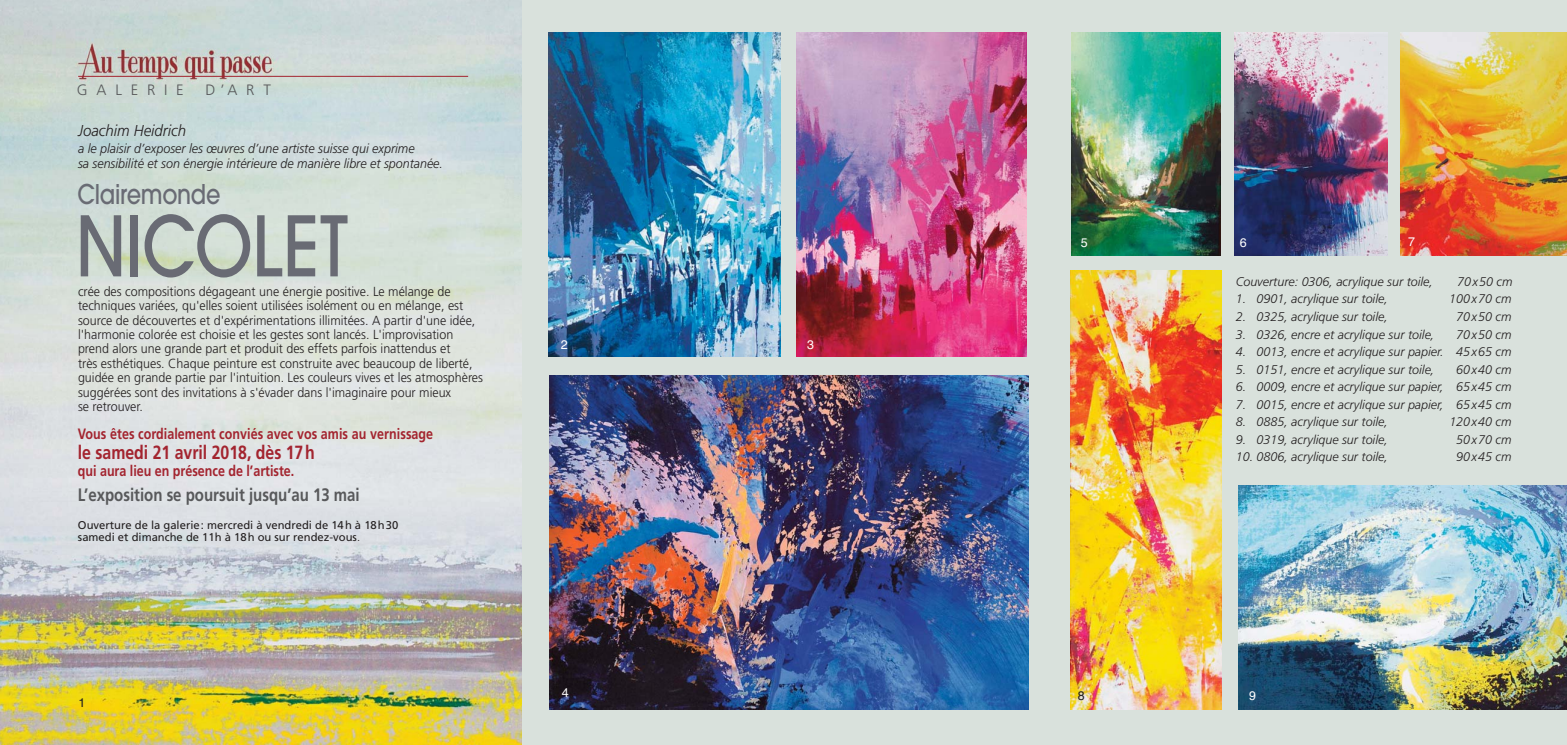
<style>
.page{position:relative;width:1567px;height:745px;background:#fff}
.page>*{position:absolute;margin:0;border:0;box-sizing:border-box;transform-origin:0 0}
.t1{font:500 82.5px "Avant Garde";letter-spacing:-.015em;color:#696b74;scale:.83 1}
.t2{font:500 27px "Avant Garde";letter-spacing:-.015em;color:#696b74;scale:.83 1}
.t3{font:700 19px "Frutiger";color:#a3242f;scale:.83 1}
.t4{font:700 18px "Frutiger";color:#58595b;scale:.83 1}
.t5{font:italic 300 15.75px "Frutiger";color:#231f20;scale:.95 1}
.t6{font:700 15px "Frutiger";letter-spacing:.005em;color:#a3242f;scale:.83 1}
.t7{font:300 15px "Frutiger";letter-spacing:.585em;color:#58595b}
.t8{font:300 13.12px/14.4px "Frutiger";color:#231f20;scale:.95 1}
.t9{font:italic 300 13.12px/14.4px "Frutiger";color:#231f20;scale:.95 1}
.t10{font:italic 300 12.5px "Frutiger";color:#231f20}
.t11{font:12.5px "Helvetica";color:#fff}
.t12{font:12.5px "Helvetica";color:#231f20}
.t13{font:11.25px/12.5px "Frutiger";color:#231f20}
.s1{font-weight:300;font-size:12.38px}
</style>
<div class="page">
<img style="left:0;top:0;width:522px;height:744px">
<div style="left:522px;top:0;width:1044px;height:744px;background:#d9e1dc"></div>
<img style="left:57px;top:20px;width:241px;height:82px">
<hr style="left:78px;top:76px;width:390px;height:1px;background:#a3242f">
<img style="left:548px;top:32px;width:232px;height:324px">
<img style="left:796px;top:32px;width:230px;height:324px">
<img style="left:1071px;top:32px;width:149px;height:224px">
<img style="left:1234px;top:32px;width:152px;height:224px">
<img style="left:1070px;top:270px;width:151px;height:439px">
<img style="left:1238px;top:485px;width:328px;height:224px">
<img style="left:1400px;top:32px;width:166px;height:224px">
<img style="left:549px;top:375px;width:479px;height:334px">
<p class="t7" style="left:77px;top:84px;width:108px">GALERIE</p>
<p class="t7" style="left:205px;top:84px;width:67px">D’A R T</p>
<p class="t5" style="left:78px;top:124px;width:115px">Joachim Heidrich</p>
<p class="t9" style="left:78px;top:142px;width:386px">a le plaisir d’exposer les œuvres d’une artiste suisse qui exprime<br>sa sensibilité et son énergie intérieure de manière libre et spontanée.</p>
<p class="t2" style="left:78px;top:184px;width:174px">Clairemonde</p>
<p class="t1" style="left:76px;top:215px;width:330px">NICOLET</p>
<p class="t8" style="left:78px;top:285px;width:428px">crée des compositions dégageant une énergie positive. Le mélange de techniques variées, qu'elles soient utilisées isolément ou en mélange, est source de découvertes et d'expérimentations illimitées. A partir d'une idée, l'harmonie colorée est choisie et les gestes sont lancés. L'improvisation prend alors une grande part et produit des effets parfois inattendus et<br>très esthétiques. Chaque peinture est construite avec beaucoup de liberté, guidée en grande partie par l'intuition. Les couleurs vives et les atmosphères suggérées sont des invitations à s'évader dans l'imaginaire pour mieux<br>se retrouver.</p>
<p class="t6" style="left:78px;top:427px;width:429px">Vous êtes cordialement conviés avec vos amis au vernissage</p>
<p class="t3" style="left:78px;top:444px;width:287px">le samedi 21 avril 2018, dès 17h</p>
<p class="t6" style="left:78px;top:464px;width:262px">qui aura lieu en présence de l’artiste.</p>
<p class="t4" style="left:78px;top:487px;width:341px">L’exposition se poursuit jusqu’au 13 mai</p>
<p class="t13" style="left:78px;top:519px;width:322px">Ouverture de la galerie: mercredi à vendredi de 14h à 18h30 samedi et dimanche de 11h à 18h ou sur rendez-vous<span class="s1">.</span></p>
<p class="t12" style="left:78px;top:697px;width:8px">1</p>
<p class="t11" style="left:560px;top:339px;width:8px">2</p>
<p class="t11" style="left:807px;top:339px;width:8px">3</p>
<p class="t11" style="left:562px;top:687px;width:8px">4</p>
<p class="t11" style="left:1080px;top:237px;width:8px">5</p>
<p class="t11" style="left:1239px;top:237px;width:8px">6</p>
<p class="t11" style="left:1407px;top:236px;width:8px">7</p>
<p class="t10" style="left:1235px;top:276px;width:199px">Couverture: 0306, acrylique sur toile,</p>
<p class="t10" style="left:1456px;top:276px;width:57px">70x50 cm</p>
<p class="t10" style="left:1235px;top:294px;width:154px">1. 0901, acrylique sur toile,</p>
<p class="t10" style="left:1449px;top:294px;width:64px">100x70 cm</p>
<p class="t10" style="left:1235px;top:311px;width:154px">2. 0325, acrylique sur toile,</p>
<p class="t10" style="left:1455px;top:311px;width:57px">70x50 cm</p>
<p class="t10" style="left:1235px;top:329px;width:200px">3. 0326, encre et acrylique sur toile,</p>
<p class="t10" style="left:1455px;top:329px;width:57px">70x50 cm</p>
<p class="t10" style="left:1235px;top:346px;width:277px">4. 0013, encre et acrylique sur papier. 45x65 cm</p>
<p class="t10" style="left:1235px;top:364px;width:200px">5. 0151, encre et acrylique sur toile,</p>
<p class="t10" style="left:1455px;top:364px;width:57px">60x40 cm</p>
<p class="t10" style="left:1235px;top:381px;width:277px">6. 0009, encre et acrylique sur papier, 65x45 cm</p>
<p class="t10" style="left:1235px;top:399px;width:277px">7. 0015, encre et acrylique sur papier, 65x45 cm</p>
<p class="t10" style="left:1235px;top:416px;width:154px">8. 0885, acrylique sur toile,</p>
<p class="t10" style="left:1449px;top:416px;width:64px">120x40 cm</p>
<p class="t10" style="left:1235px;top:434px;width:154px">9. 0319, acrylique sur toile,</p>
<p class="t10" style="left:1455px;top:434px;width:57px">50x70 cm</p>
<p class="t10" style="left:1235px;top:451px;width:154px">10. 0806, acrylique sur toile,</p>
<p class="t10" style="left:1455px;top:451px;width:57px">90x45 cm</p>
<p class="t12" style="left:1077px;top:690px;width:8px">8</p>
<p class="t11" style="left:1248px;top:691px;width:8px">9</p>
</div>
